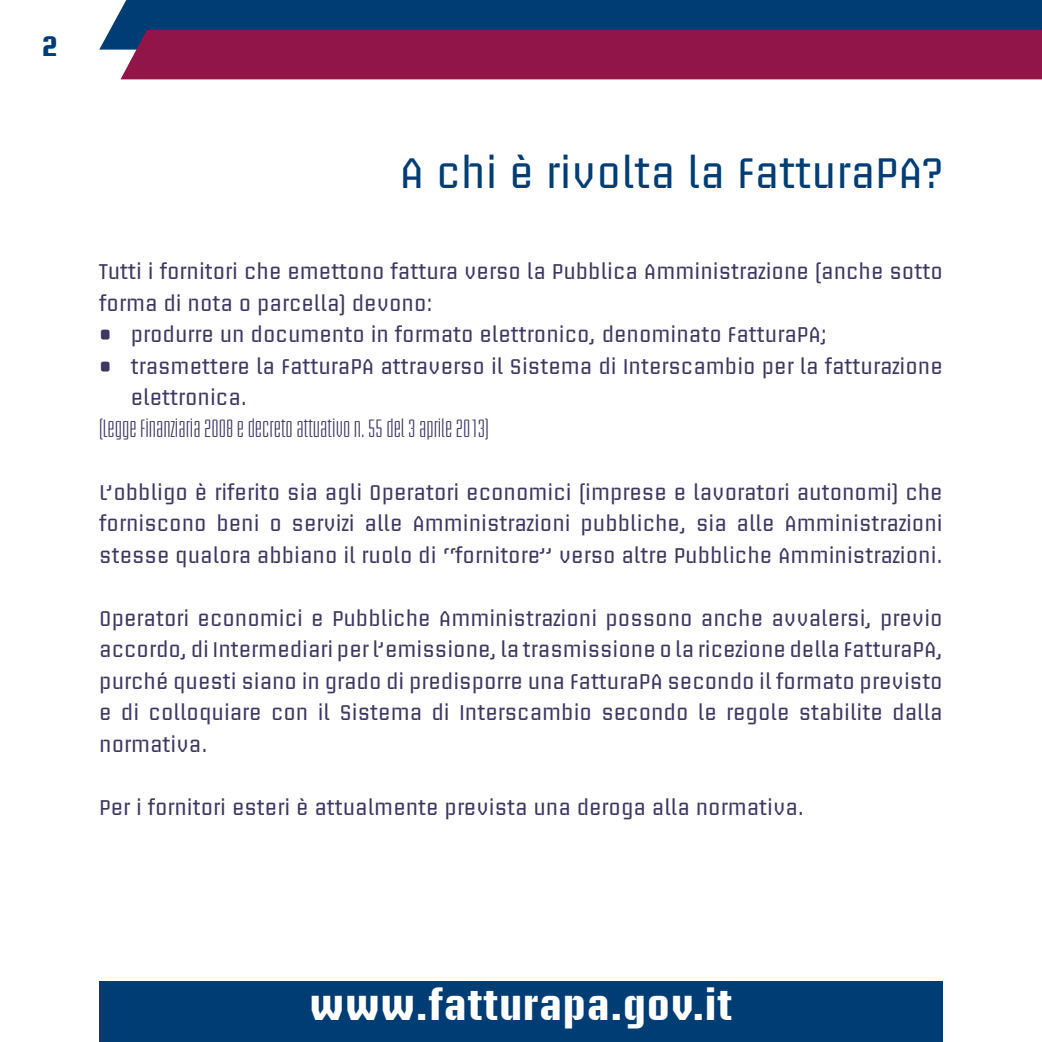
<style>
.page{position:relative;width:1042px;height:1042px;background:#fff}
.page>*{position:absolute;margin:0;border:0;box-sizing:border-box;transform-origin:0 0}
.t1{font:42px "Briem Akademi Std";color:#003d74}
.t2{font:700 41.12px "Briem Akademi Std";letter-spacing:.03em;color:#fff}
.t3{font:700 28px "Briem Akademi Std";color:#003d74}
.t4{font:21px/31.5px "Briem Akademi Std";color:#3d3660}
.t5{font:condensed 21px "Briem Akademi Std";color:#3d3660}
</style>
<div class="page">
<div style="left:99px;top:0;width:943px;height:50px;background:#003d74"></div>
<div style="left:121px;top:30px;width:921px;height:49px;background:#911549"></div>
<div style="left:99px;top:982px;width:844px;height:60px;background:#003d74"></div>
<h3 class="t3" style="left:42px;top:31px;width:17px">2</h3>
<h1 class="t1" style="left:399px;top:150px;width:545px">A chi è rivolta la FatturaPA?</h1>
<p class="t4" style="left:99px;top:256px;width:845px">Tutti i fornitori che emettono fattura verso la Pubblica Amministrazione (anche sotto forma di nota o parcella) devono:</p>
<p class="t4" style="left:99px;top:319px;width:729px">• produrre un documento in formato elettronico, denominato FatturaPA;</p>
<p class="t4" style="left:131px;top:351px;width:813px;text-indent:-32px">• trasmettere la FatturaPA attraverso il Sistema di Interscambio per la fatturazione elettronica.</p>
<p class="t5" style="left:99px;top:417px;width:391px">(Legge Finanziaria 2008 e decreto attuativo n. 55 del 3 aprile 2013)</p>
<p class="t4" style="left:99px;top:477px;width:845px;text-align:justify">L’obbligo è riferito sia agli Operatori economici (imprese e lavoratori autonomi) che forniscono beni o servizi alle Amministrazioni pubbliche, sia alle Amministrazioni stesse qualora abbiano il ruolo di “fornitore” verso altre Pubbliche Amministrazioni.</p>
<p class="t4" style="left:99px;top:603px;width:845px;text-align:justify">Operatori economici e Pubbliche Amministrazioni possono anche avvalersi, previo accordo, di Intermediari per l’emissione, la trasmissione o la ricezione della FatturaPA, purché questi siano in grado di predisporre una FatturaPA secondo il formato previsto e di colloquiare con il Sistema di Interscambio secondo le regole stabilite dalla normativa.</p>
<p class="t4" style="left:99px;top:792px;width:706px">Per i fornitori esteri è attualmente prevista una deroga alla normativa.</p>
<h2 class="t2" style="left:310px;top:983px;width:424px">www.fatturapa.gov.it</h2>
</div>
